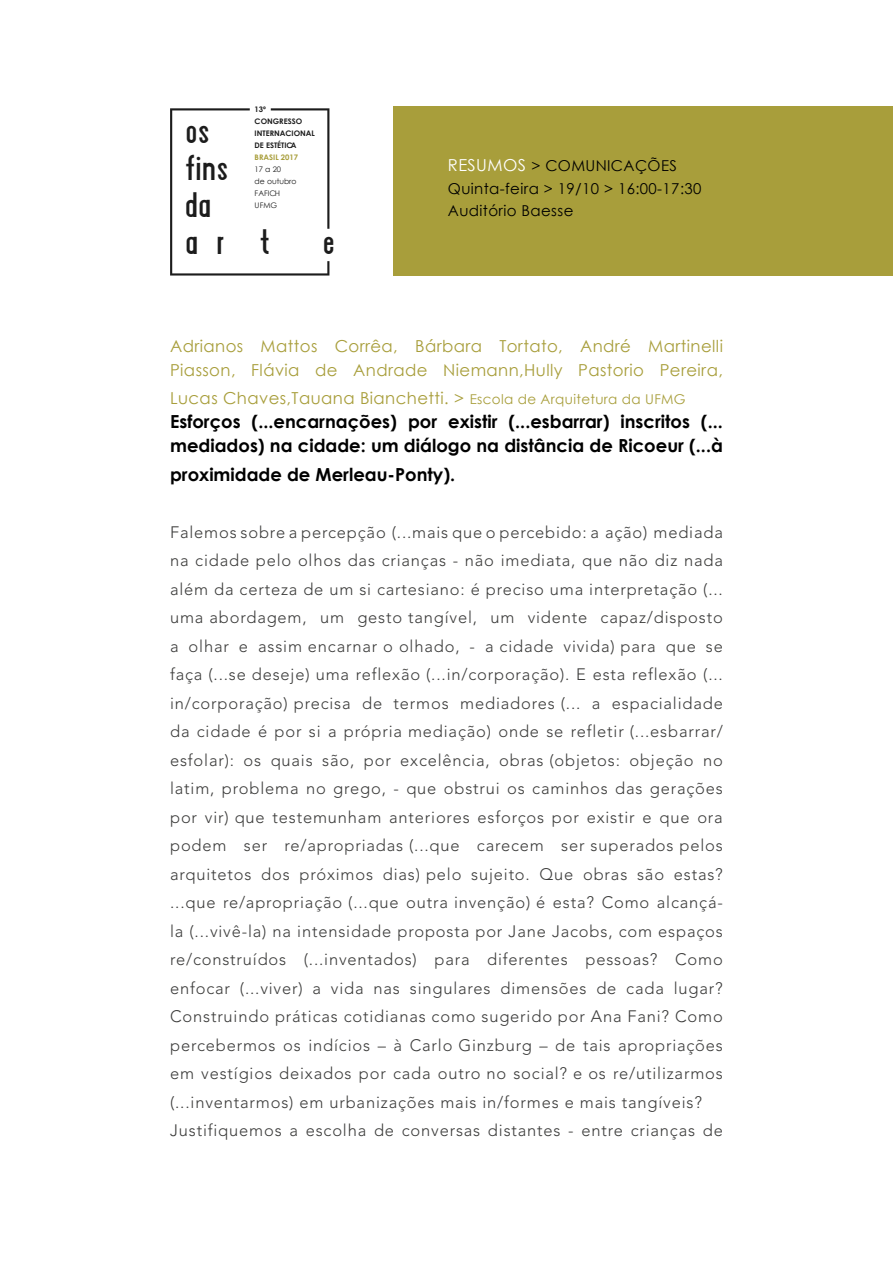
<style>
.page{position:relative;width:893px;height:1263px;background:#fff}
.page>*{position:absolute;margin:0;border:0;box-sizing:border-box;transform-origin:0 0}
.t1{font:32.4px/36.9px "Airplane";color:#1c1c1c}
.t2{font:700 18px/24px "Century Gothic";color:#000}
.t3{font:300 16.5px/28.5px "Avenir LT Std";letter-spacing:.05em;color:#3c3c3b}
.t4{font:16.5px/24px "Century Gothic";letter-spacing:.025em;color:#a89e3b}
.t5{font:15px/22.5px "Century Gothic";letter-spacing:.025em;color:#000}
.t6{font:700 7.65px/12px "Century Gothic";color:#1c1c1c}
.t7{font:7.65px/12px "Century Gothic";color:#1c1c1c}
.t8{font:700 7.65px "Century Gothic";color:#a89e3b}
.s1{font-size:16.5px;color:#fff}
.s2{font-size:13.5px}
</style>
<div class="page">
<svg style="left:170px;top:108px;width:159px;height:168px"></svg>
<div style="left:393px;top:106px;width:500px;height:170px;background:#a89e3b"></div>
<p class="t6" style="left:255px;top:103px;width:62px">13º<br>CONGRESSO<br>INTERNACIONAL<br>DE ESTÉTICA</p>
<p class="t8" style="left:255px;top:152px;width:45px">BRASIL 2017</p>
<p class="t7" style="left:255px;top:163px;width:44px">17 a 20<br>de outubro<br>FAFICH<br>UFMG</p>
<p class="t5" style="left:448px;top:154px;width:255px"><span class="s1">RESUMOS</span> &gt; COMUNICAÇÕES<br>Quinta-feira &gt; 19/10 &gt; 16:00-17:30<br>Auditório Baesse</p>
<h1 class="t1" style="left:185px;top:116px;width:86px">os<br>fins<br>da<br>a r t</h1>
<h1 class="t1" style="left:323px;top:227px;width:13px">e</h1>
<p class="t4" style="left:170px;top:333px;width:554px">Adrianos Mattos Corrêa, Bárbara Tortato, André Martinelli<br>Piasson, Flávia de Andrade Niemann,Hully Pastorio Pereira,</p>
<p class="t4" style="left:170px;top:386px;width:517px">Lucas Chaves,Tauana Bianchetti. &gt; <span class="s2">Escola de Arquitetura da UFMG</span></p>
<p class="t2" style="left:170px;top:409px;width:554px">Esforços (...encarnações) por existir (...esbarrar) inscritos (... mediados) na cidade: um diálogo na distância de Ricoeur (...à</p>
<p class="t2" style="left:170px;top:461px;width:287px">proximidade de Merleau-Ponty).</p>
<p class="t3" style="left:170px;top:518px;width:554px">Falemos sobre a percepção (...mais que o percebido: a ação) mediada na cidade pelo olhos das crianças - não imediata, que não diz nada além da certeza de um si cartesiano: é preciso uma interpretação (... uma abordagem, um gesto tangível, um vidente capaz/disposto a olhar e assim encarnar o olhado, - a cidade vivida) para que se faça (...se deseje) uma reflexão (...in/corporação). E esta reflexão (... in/corporação) precisa de termos mediadores (... a espacialidade da cidade é por si a própria mediação) onde se refletir (...esbarrar/ esfolar): os quais são, por excelência, obras (objetos: objeção no latim, problema no grego, - que obstrui os caminhos das gerações por vir) que testemunham anteriores esforços por existir e que ora podem ser re/apropriadas (...que carecem ser superados pelos arquitetos dos próximos dias) pelo sujeito. Que obras são estas? ...que re/apropriação (...que outra invenção) é esta? Como alcançá&shy;la (...vivê-la) na intensidade proposta por Jane Jacobs, com espaços re/construídos (...inventados) para diferentes pessoas? Como enfocar (...viver) a vida nas singulares dimensões de cada lugar?<br>Construindo práticas cotidianas como sugerido por Ana Fani? Como percebermos os indícios – à Carlo Ginzburg – de tais apropriações em vestígios deixados por cada outro no social? e os re/utilizarmos (...inventarmos) em urbanizações mais in/formes e mais tangíveis?<br>Justifiquemos a escolha de conversas distantes - entre crianças de</p>
</div>
